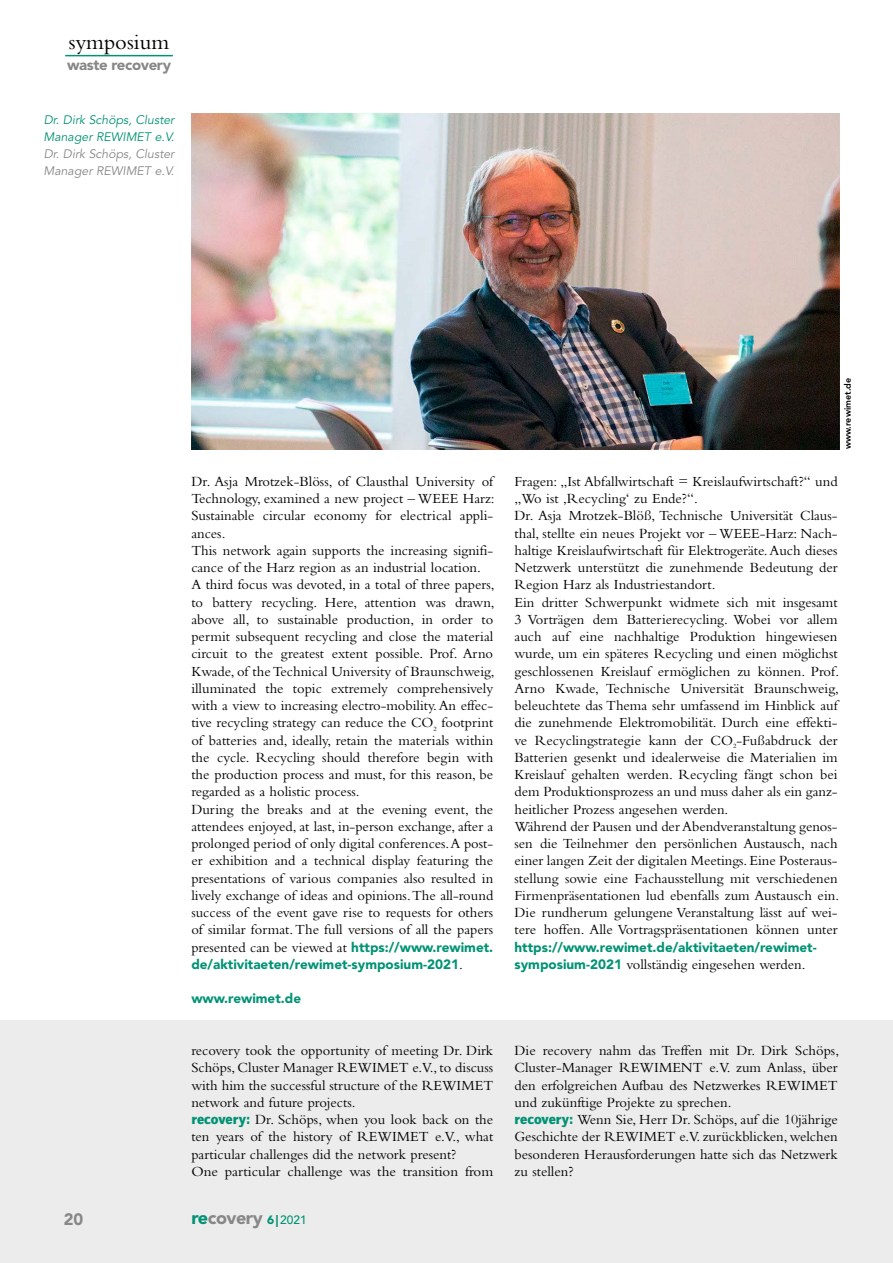
<style>
.page{position:relative;width:893px;height:1263px;background:#fff}
.page>*{position:absolute;margin:0;border:0;box-sizing:border-box;transform-origin:0 0}
.t1{font:22.5px "Bembo Std";color:#000}
.t2{font:900 18px "Avenir LT Std";letter-spacing:-.025em;color:#868786}
.t3{font:900 16.5px "Avenir LT Std";color:#868786}
.t4{font:900 15px "Avenir LT Std";letter-spacing:-.025em;color:#868786}
.t5{font:14.55px/17.2px "Bembo Std";color:#000}
.t6{font:900 13.5px "Avenir LT Std";color:#009274}
.t7{font:italic 12.3px/17.2px "Avenir LT Std";color:#868786}
.t8{font:italic 12.3px/17.2px "Avenir LT Std";color:#009274}
.t9{font:800 9px "Avenir LT Std";color:#000}
.s1{font-family:"Avenir LT Std";font-weight:900;font-size:13.5px;color:#009274}
.s2{font-family:"Bembo Std";font-weight:400;font-size:14.55px;color:#000}
.s3{font-family:"Quay Sans ITC Std";font-weight:900;color:#009274}
.s4{color:#009274}
.s5{font-size:12px;color:#009274}
.s6{font-weight:500;font-size:12px;color:#009274}
</style>
<div class="page">
<div style="left:0;top:1021px;width:893px;height:242px;background:#ececec"></div>
<hr style="left:65px;top:55px;width:108px;height:1px;background:#009274">
<img style="left:191px;top:114px;width:648px;height:336px">
<h1 class="t1" style="left:69px;top:28px;width:102px">symposium</h1>
<p class="t4" style="left:67px;top:55px;width:105px">waste recovery</p>
<p class="t8" style="left:43px;top:111px;width:132px">Dr. Dirk Schöps, Cluster<br>Manager REWIMET e.V.</p>
<p class="t7" style="left:43px;top:146px;width:132px">Dr. Dirk Schöps, Cluster<br>Manager REWIMET e.V.</p>
<p class="t5" style="left:191px;top:472px;width:305px">Dr. Asja Mrotzek-Blöss, of Clausthal University of Technology, examined a new project – WEEE Harz:<br>Sustainable circular economy for electrical appli&shy;ances.<br>This network again supports the increasing signifi&shy;cance of the Harz region as an industrial location.<br>A third focus was devoted, in a total of three papers, to battery recycling. Here, attention was drawn, above all, to sustainable production, in order to permit subsequent recycling and close the material circuit to the greatest extent possible. Prof. Arno Kwade, of the Technical University of Braunschweig, illuminated the topic extremely comprehensively with a view to increasing electro-mobility. An effec&shy;tive recycling strategy can reduce the CO<sub>2</sub> footprint of batteries and, ideally, retain the materials within the cycle. Recycling should therefore begin with the production process and must, for this reason, be regarded as a holistic process.<br>During the breaks and at the evening event, the attendees enjoyed, at last, in-person exchange, after a prolonged period of only digital conferences. A post&shy;er exhibition and a technical display featuring the presentations of various companies also resulted in lively exchange of ideas and opinions. The all-round success of the event gave rise to requests for others of similar format. The full versions of all the papers presented can be viewed at <span class="s1">https://www.rewimet.</span></p>
<p class="t6" style="left:191px;top:956px;width:273px">de/aktivitaeten/rewimet-symposium-2021<span class="s2">.</span></p>
<p class="t6" style="left:191px;top:990px;width:111px">www.rewimet.de</p>
<p class="t5" style="left:191px;top:1042px;width:303px">recovery took the opportunity of meeting Dr. Dirk Schöps, Cluster Manager REWIMET e.V., to discuss with him the successful structure of the REWIMET network and future projects.<br><span class="s3">recovery:</span> Dr. Schöps, when you look back on the ten years of the history of REWIMET e.V., what particular challenges did the network present?<br>One particular challenge was the transition from</p>
<p class="t3" style="left:64px;top:1209px;width:21px">20</p>
<p class="t2" style="left:191px;top:1207px;width:117px"><span class="s4">re</span>covery <span class="s5">6|</span><span class="s6">2021</span></p>
<p class="t9" style="left:842px;top:449px;width:73px;rotate:-90deg">www.rewimet.de</p>
<p class="t5" style="left:514px;top:472px;width:326px">Fragen: „Ist Abfallwirtschaft = Kreislaufwirtschaft?“ und „Wo ist ‚Recycling‘ zu Ende?“.<br>Dr. Asja Mrotzek-Blöß, Technische Universität Claus&shy;thal, stellte ein neues Projekt vor – WEEE-Harz: Nach&shy;haltige Kreislaufwirtschaft für Elektrogeräte. Auch dieses Netzwerk unterstützt die zunehmende Bedeutung der Region Harz als Industriestandort.<br>Ein dritter Schwerpunkt widmete sich mit insgesamt 3 Vorträgen dem Batterierecycling. Wobei vor allem auch auf eine nachhaltige Produktion hingewiesen wurde, um ein späteres Recycling und einen möglichst geschlossenen Kreislauf ermöglichen zu können. Prof.<br>Arno Kwade, Technische Universität Braunschweig, beleuchtete das Thema sehr umfassend im Hinblick auf die zunehmende Elektromobilität. Durch eine effekti&shy;ve Recyclingstrategie kann der CO<sub>2</sub>-Fußabdruck der Batterien gesenkt und idealerweise die Materialien im Kreislauf gehalten werden. Recycling fängt schon bei dem Produktionsprozess an und muss daher als ein ganz&shy;heitlicher Prozess angesehen werden.<br>Während der Pausen und der Abendveranstaltung genos&shy;sen die Teilnehmer den persönlichen Austausch, nach einer langen Zeit der digitalen Meetings. Eine Posteraus&shy;stellung sowie eine Fachausstellung mit verschiedenen Firmenpräsentationen lud ebenfalls zum Austausch ein.<br>Die rundherum gelungene Veranstaltung lässt auf wei&shy;tere hoffen. Alle Vortragspräsentationen können unter</p>
<p class="t6" style="left:514px;top:939px;width:304px">https://www.rewimet.de/aktivitaeten/rewimet-</p>
<p class="t5" style="left:514px;top:955px;width:292px"><span class="s1">symposium-2021</span> vollständig eingesehen werden.</p>
<p class="t5" style="left:514px;top:1042px;width:326px">Die recovery nahm das Treffen mit Dr. Dirk Schöps, Cluster-Manager REWIMENT e.V. zum Anlass, über den erfolgreichen Aufbau des Netzwerkes REWIMET und zukünftige Projekte zu sprechen.<br><span class="s3">recovery:</span> Wenn Sie, Herr Dr. Schöps, auf die 10jährige Geschichte der REWIMET e.V. zurückblicken, welchen besonderen Herausforderungen hatte sich das Netzwerk zu stellen?</p>
</div>
